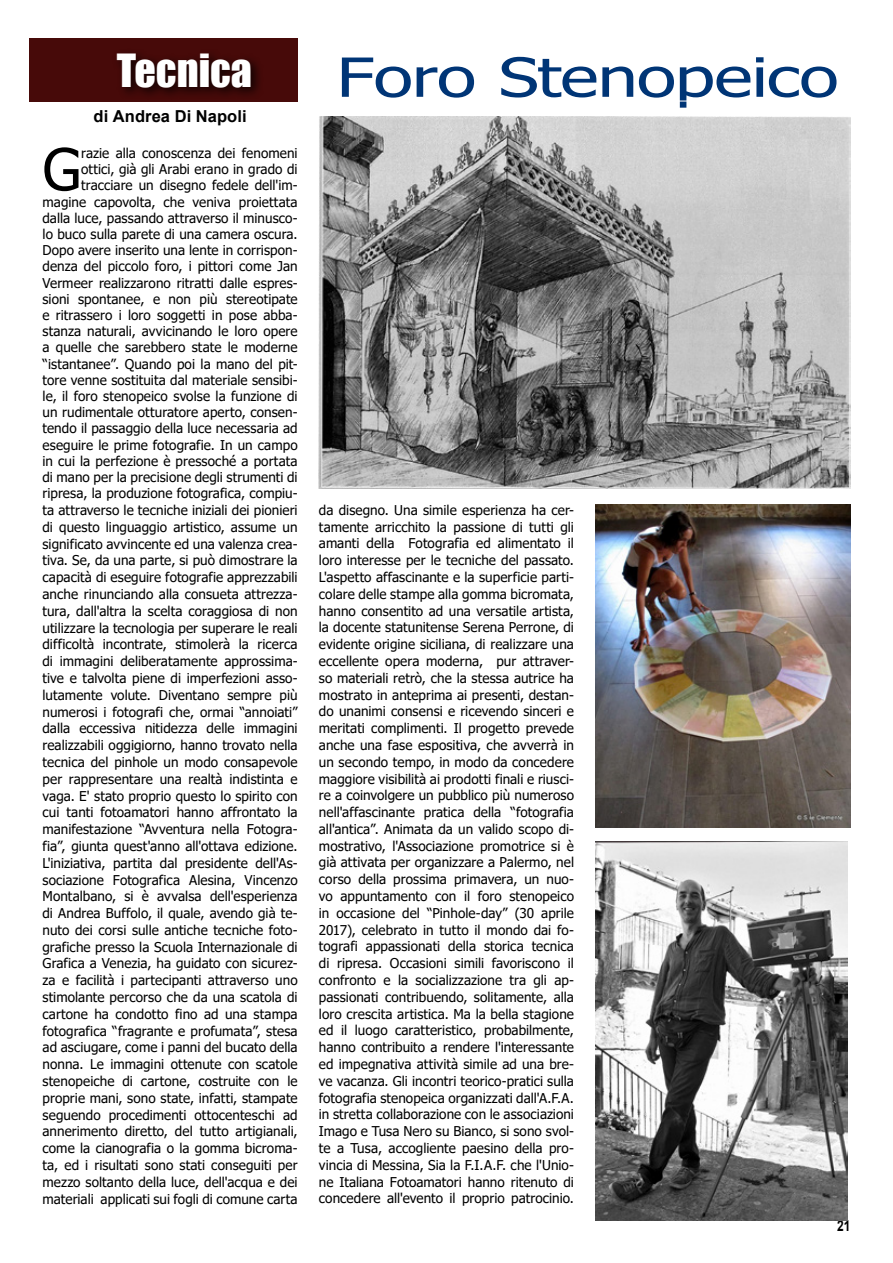
<style>
.page{position:relative;width:893px;height:1263px;background:#fff}
.page>*{position:absolute;margin:0;border:0;box-sizing:border-box;transform-origin:0 0}
.t1{font:58.05px "Tahoma";color:#000}
.t2{font:54px "Tahoma";letter-spacing:-.01em;color:#003576;scale:1.33 1}
.t3{font:42px "Impact";color:#fff}
.t4{font:700 16.5px "Arial";letter-spacing:.005em;color:#000}
.t5{font:700 15px "Arial";color:#000;scale:.8 1}
.t6{font:13.5px/16.6px "Tahoma";letter-spacing:.005em;color:#000;text-align:right}
</style>
<div class="page">
<div style="left:29px;top:38px;width:269px;height:63px;background:#470a09"></div>
<img style="left:595px;top:504px;width:256px;height:323px">
<img style="left:319px;top:117px;width:531px;height:372px">
<img style="left:595px;top:842px;width:253px;height:378px">
<div style="left:112px;top:48px;width:152px;height:52px;background:#000;opacity:.75"></div>
<h3 class="t3" style="left:117px;top:38px;width:137px">Tecnica</h3>
<p class="t4" style="left:94px;top:105px;width:155px">di Andrea Di Napoli</p>
<h1 class="t1" style="left:43px;top:130px;width:40px">G</h1>
<p class="t6" style="left:43px;top:145px;width:257px">razie alla conoscenza dei fenomeni<br>ottici, già gli Arabi erano in grado di tracciare un disegno fedele dell'im&shy;magine capovolta, che veniva proiettata dalla luce, passando attraverso il minusco&shy;lo buco sulla parete di una camera oscura.<br>Dopo avere inserito una lente in corrispon&shy;denza del piccolo foro, i pittori come Jan Vermeer realizzarono ritratti dalle espres&shy;sioni spontanee, e non più stereotipate e ritrassero i loro soggetti in pose abba&shy;stanza naturali, avvicinando le loro opere a quelle che sarebbero state le moderne “istantanee”. Quando poi la mano del pit&shy;tore venne sostituita dal materiale sensibi&shy;le, il foro stenopeico svolse la funzione di un rudimentale otturatore aperto, consen&shy;tendo il passaggio della luce necessaria ad eseguire le prime fotografie. In un campo in cui la perfezione è pressoché a portata di mano per la precisione degli strumenti di ripresa, la produzione fotografica, compiu&shy;ta attraverso le tecniche iniziali dei pionieri di questo linguaggio artistico, assume un significato avvincente ed una valenza crea&shy;tiva. Se, da una parte, si può dimostrare la capacità di eseguire fotografie apprezzabili anche rinunciando alla consueta attrezza&shy;tura, dall'altra la scelta coraggiosa di non utilizzare la tecnologia per superare le reali difficoltà incontrate, stimolerà la ricerca di immagini deliberatamente approssima&shy;tive e talvolta piene di imperfezioni asso&shy;lutamente volute. Diventano sempre più numerosi i fotografi che, ormai “annoiati” dalla eccessiva nitidezza delle immagini realizzabili oggigiorno, hanno trovato nella tecnica del pinhole un modo consapevole per rappresentare una realtà indistinta e vaga. E' stato proprio questo lo spirito con cui tanti fotoamatori hanno affrontato la manifestazione “Avventura nella Fotogra&shy;fia”, giunta quest'anno all'ottava edizione.<br>L'iniziativa, partita dal presidente dell'As&shy;sociazione Fotografica Alesina, Vincenzo Montalbano, si è avvalsa dell'esperienza di Andrea Buffolo, il quale, avendo già te&shy;nuto dei corsi sulle antiche tecniche foto&shy;grafiche presso la Scuola Internazionale di Grafica a Venezia, ha guidato con sicurez&shy;za e facilità i partecipanti attraverso uno stimolante percorso che da una scatola di cartone ha condotto fino ad una stampa fotografica “fragrante e profumata”, stesa ad asciugare, come i panni del bucato della nonna. Le immagini ottenute con scatole stenopeiche di cartone, costruite con le proprie mani, sono state, infatti, stampate seguendo procedimenti ottocenteschi ad annerimento diretto, del tutto artigianali, come la cianografia o la gomma bicroma&shy;ta, ed i risultati sono stati conseguiti per mezzo soltanto della luce, dell'acqua e dei materiali applicati sui fogli di comune carta</p>
<h2 class="t2" style="left:337px;top:41px;width:379px">Foro Stenopeico</h2>
<p class="t6" style="left:319px;top:502px;width:257px;text-align:justify">da disegno. Una simile esperienza ha cer&shy;tamente arricchito la passione di tutti gli amanti della Fotografia ed alimentato il loro interesse per le tecniche del passato.<br>L'aspetto affascinante e la superficie parti&shy;colare delle stampe alla gomma bicromata, hanno consentito ad una versatile artista, la docente statunitense Serena Perrone, di evidente origine siciliana, di realizzare una eccellente opera moderna, pur attraver&shy;so materiali retrò, che la stessa autrice ha mostrato in anteprima ai presenti, destan&shy;do unanimi consensi e ricevendo sinceri e meritati complimenti. Il progetto prevede anche una fase espositiva, che avverrà in un secondo tempo, in modo da concedere maggiore visibilità ai prodotti finali e riusci&shy;re a coinvolgere un pubblico più numeroso nell'affascinante pratica della “fotografia all'antica”. Animata da un valido scopo di&shy;mostrativo, l'Associazione promotrice si è già attivata per organizzare a Palermo, nel corso della prossima primavera, un nuo&shy;vo appuntamento con il foro stenopeico in occasione del “Pinhole-day” (30 aprile 2017), celebrato in tutto il mondo dai fo&shy;tografi appassionati della storica tecnica di ripresa. Occasioni simili favoriscono il confronto e la socializzazione tra gli ap&shy;passionati contribuendo, solitamente, alla loro crescita artistica. Ma la bella stagione ed il luogo caratteristico, probabilmente, hanno contribuito a rendere l'interessante ed impegnativa attività simile ad una bre&shy;ve vacanza. Gli incontri teorico-pratici sulla fotografia stenopeica organizzati dall'A.F.A. in stretta collaborazione con le associazioni Imago e Tusa Nero su Bianco, si sono svol&shy;te a Tusa, accogliente paesino della pro&shy;vincia di Messina, Sia la F.I.A.F. che l'Unio&shy;ne Italiana Fotoamatori hanno ritenuto di concedere all'evento il proprio patrocinio.</p>
<p class="t5" style="left:837px;top:1215px;width:18px">21</p>
</div>
